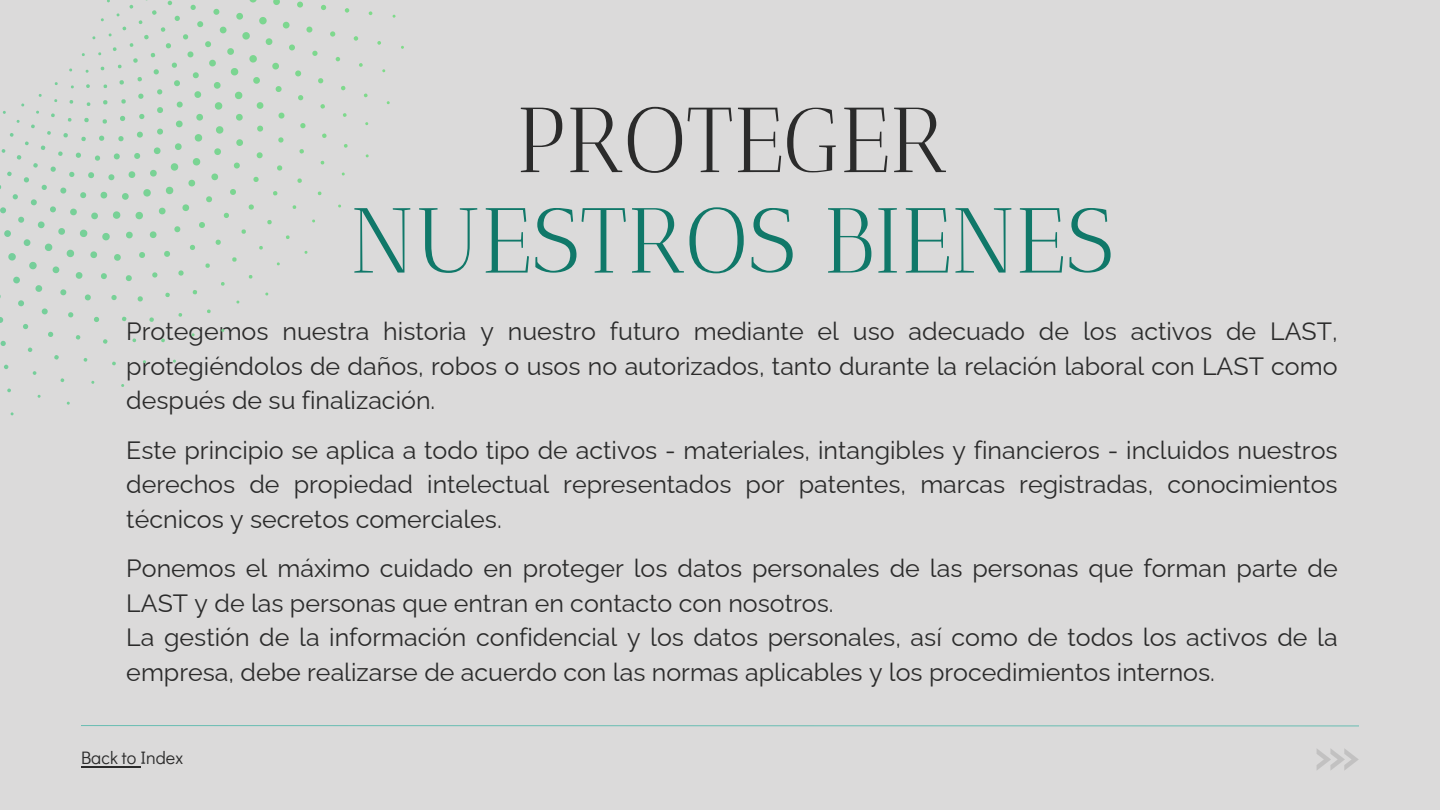
<style>
.page{position:relative;width:1440px;height:810px;background:#dbdada}
.page>*{position:absolute;margin:0;border:0;box-sizing:border-box;transform-origin:0 0}
.t1{font:92px "Antic Didone";color:#107869}
.t2{font:92px "Antic Didone";color:#2b2b2b}
.t3{font:25px/34.5px "Raleway";color:#2b2b2b;text-align:justify}
.t4{font:18px "Didact Gothic";color:#2b2b2b}
</style>
<div class="page">
<svg style="left:81px;top:725px;width:1278px;height:2px;background:#a0cac5"></svg>
<svg style="left:1317px;top:749px;width:42px;height:21px"></svg>
<svg style="left:0;top:0;width:404px;height:416px"></svg>
<hr style="left:81px;top:766px;width:59px;height:1px;background:#2b2b2b">
<h1 class="t2" style="left:516px;top:86px;width:433px">PROTEGER</h1>
<h1 class="t1" style="left:350px;top:186px;width:765px">NUESTROS BIENES</h1>
<p class="t3" style="left:126px;top:314px;width:1213px">Protegemos nuestra historia y nuestro futuro mediante el uso adecuado de los activos de LAST, protegiéndolos de daños, robos o usos no autorizados, tanto durante la relación laboral con LAST como después de su finalización.</p>
<p class="t3" style="left:126px;top:433px;width:1213px">Este principio se aplica a todo tipo de activos - materiales, intangibles y financieros - incluidos nuestros derechos de propiedad intelectual representados por patentes, marcas registradas, conocimientos técnicos y secretos comerciales.</p>
<p class="t3" style="left:126px;top:551px;width:1213px;text-align:left">Ponemos el máximo cuidado en proteger los datos personales de las personas que forman parte de LAST y de las personas que entran en contacto con nosotros.<br>La gestión de la información confidencial y los datos personales, así como de todos los activos de la empresa, debe realizarse de acuerdo con las normas aplicables y los procedimientos internos.</p>
<p class="t4" style="left:81px;top:746px;width:104px">Back to Index</p>
</div>
